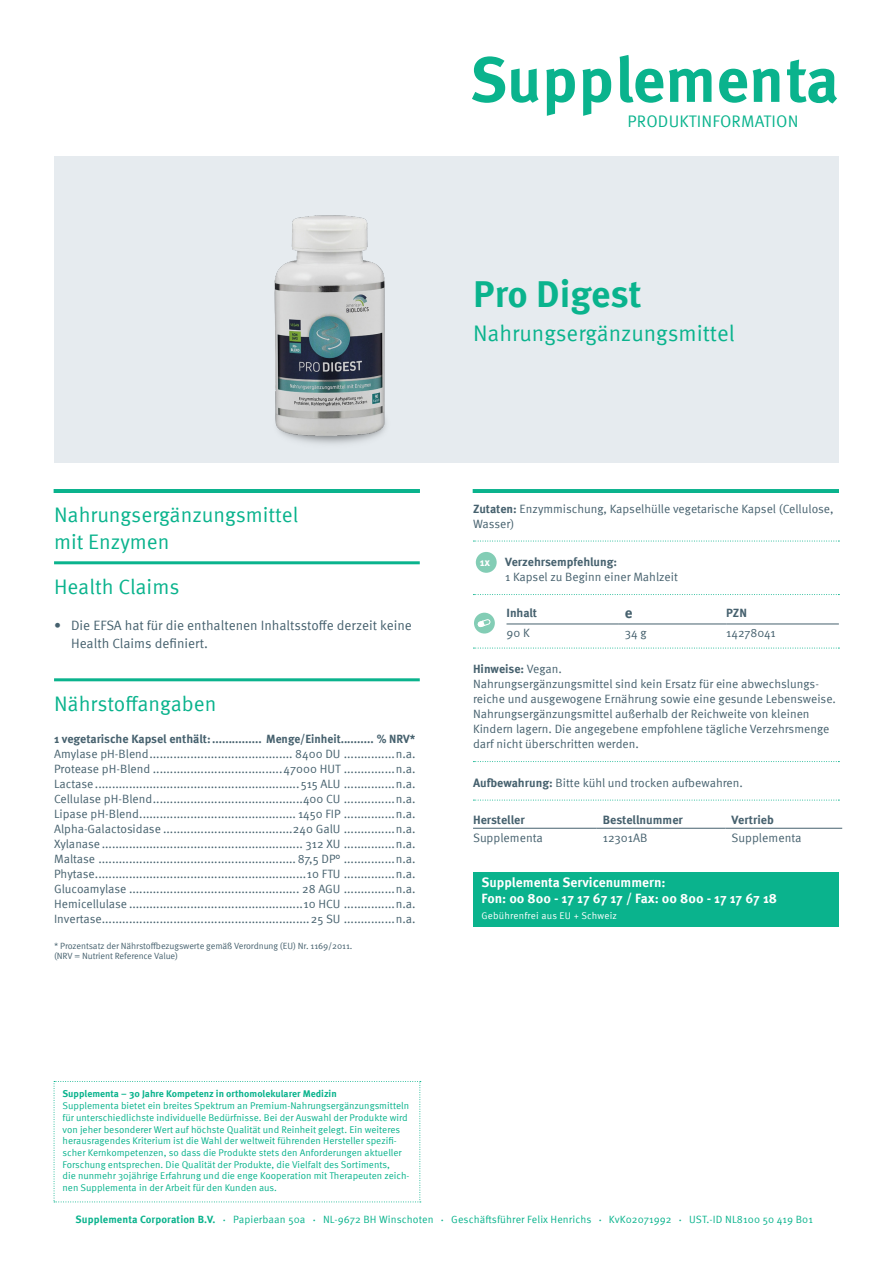
<style>
.page{position:relative;width:893px;height:1263px;background:#fff}
.page>*{position:absolute;margin:0;border:0;box-sizing:border-box;transform-origin:0 0}
.Produkt_Titel{font:700 63.45px "Meta Pro";color:#0ab38d}
.Produkt_Titel-2{font:700 37.5px "Meta Pro";letter-spacing:-.005em;color:#0ab38d}
.Produkt_Subline{font:22.5px "Meta Pro";color:#0ab38d}
.Headline-Grün{font:21px/27px "Meta Pro";color:#0ab38d}
.t1{font:16.65px "Meta Pro";letter-spacing:.01em;color:#0ab38d}
.Nährstoffangaben{font:700 15px "Meta Pro";color:#46616e}
.t2{font:13.5px/18px "Meta Pro";color:#46616e}
.Servicenummern{font:700 13.5px/16.2px "Meta Pro";color:#fff}
.Nährstoffangaben-2{font:700 12.15px "Meta Pro";color:#46616e}
.Nährstoffangaben-3{font:12.15px "Meta Pro";color:#46616e}
.Fließtext_klein{font:12.15px "Meta Pro";color:#46616e}
.Nährstoffangaben-4{font:12px "Meta Pro";color:#46616e}
.Fließtext_klein_mit{font:12px/15px "Meta Pro";color:#46616e}
.Nährstoffangaben-5{font:700 12px "Meta Pro";color:#46616e}
.Fließtext{font:700 10.95px "Meta Pro";color:#fff}
.t3{font:10.5px "Meta Pro";letter-spacing:.01em;color:#0ab38d}
.t4{font:700 10.5px "Meta Pro";letter-spacing:.01em;color:#0ab38d}
.Supplementa_Text_Kle{font:9.75px/11.7px "Meta Pro";color:#0ab38d}
.Servicenummern-2{font:9.75px "Meta Pro";letter-spacing:.02em;color:#fff}
.Nährstoffangaben-6{font:9px/10.5px "Meta Pro";letter-spacing:-.01em;color:#46616e}
.s1{font-weight:700}
.s2{font-size:4.5px}
</style>
<div class="page">
<div style="left:54px;top:156px;width:785px;height:306px;background:#e6ebef"></div>
<hr style="left:54px;top:561px;width:366px;height:3px;background:#0ab38d">
<hr style="left:54px;top:678px;width:366px;height:3px;background:#0ab38d">
<svg style="left:473px;top:541px;width:366px;height:1px"></svg>
<svg style="left:473px;top:594px;width:366px;height:1px"></svg>
<svg style="left:473px;top:648px;width:366px;height:1px"></svg>
<svg style="left:473px;top:761px;width:366px;height:1px"></svg>
<svg style="left:473px;top:800px;width:366px;height:1px"></svg>
<div style="left:473px;top:872px;width:366px;height:54px;background:#0ab38d"></div>
<div style="left:476px;top:552px;width:21px;height:21px;background:#83cdb5;border-radius:50%"></div>
<hr style="left:506px;top:624px;width:113px;height:1px;background:#46616e">
<hr style="left:619px;top:624px;width:107px;height:1px;background:#46616e">
<hr style="left:726px;top:624px;width:113px;height:1px;background:#46616e">
<div style="left:474px;top:613px;width:21px;height:20px;background:#83cdb5;border-radius:50%"></div>
<svg style="left:478px;top:619px;width:12px;height:8px"></svg>
<hr style="left:473px;top:828px;width:124px;height:1px;background:#46616e">
<hr style="left:597px;top:828px;width:129px;height:1px;background:#46616e">
<hr style="left:726px;top:828px;width:116px;height:1px;background:#46616e">
<hr style="left:473px;top:489px;width:366px;height:3px;background:#0ab38d">
<svg style="left:54px;top:1081px;width:367px;height:121px"></svg>
<hr style="left:54px;top:489px;width:366px;height:3px;background:#0ab38d">
<img style="left:274px;top:215px;width:112px;height:229px">
<p class="Produkt_Titel" style="left:470px;top:30px;width:371px">Supplementa</p>
<p class="t1" style="left:628px;top:109px;width:172px">PRODUKTINFORMATION</p>
<p class="Produkt_Titel-2" style="left:473px;top:264px;width:170px">Pro Digest</p>
<p class="Produkt_Subline" style="left:473px;top:316px;width:263px">Nahrungsergänzungsmittel</p>
<p class="Headline-Grün" style="left:54px;top:500px;width:246px">Nahrungsergänzungsmittel mit Enzymen</p>
<p class="Headline-Grün" style="left:54px;top:572px;width:127px">Health Claims</p>
<p class="t2" style="left:71px;top:615px;width:342px;text-indent:-17px">• Die EFSA hat für die enthaltenen Inhaltsstoffe derzeit keine<br>Health Claims definiert.</p>
<p class="Headline-Grün" style="left:54px;top:689px;width:164px">Nährstoffangaben</p>
<p class="Nährstoffangaben-5" style="left:54px;top:730px;width:363px">1 vegetarische Kapsel enthält:............... Menge/Einheit.......... % NRV*</p>
<p class="Nährstoffangaben-4" style="left:54px;top:745px;width:363px">Amylase pH-Blend.......................................... 8400 DU ...............n.a.</p>
<p class="Nährstoffangaben-4" style="left:54px;top:760px;width:363px">Protease pH-Blend ......................................47000 HUT ...............n.a.</p>
<p class="Nährstoffangaben-4" style="left:54px;top:775px;width:363px">Lactase............................................................515 ALU ...............n.a.</p>
<p class="Nährstoffangaben-4" style="left:54px;top:790px;width:363px">Cellulase pH-Blend............................................400 CU ...............n.a.</p>
<p class="Nährstoffangaben-4" style="left:54px;top:805px;width:363px">Lipase pH-Blend.............................................. 1450 FIP ...............n.a.</p>
<p class="Nährstoffangaben-4" style="left:54px;top:820px;width:363px">Alpha-Galactosidase ......................................240 GalU ...............n.a.</p>
<p class="Nährstoffangaben-4" style="left:54px;top:835px;width:363px">Xylanase ........................................................... 312 XU ...............n.a.</p>
<p class="Nährstoffangaben-4" style="left:54px;top:850px;width:363px">Maltase ..........................................................87,5 DP° ...............n.a.</p>
<p class="Nährstoffangaben-4" style="left:54px;top:865px;width:363px">Phytase..............................................................10 FTU ...............n.a.</p>
<p class="Nährstoffangaben-4" style="left:54px;top:880px;width:363px">Glucoamylase .................................................. 28 AGU ...............n.a.</p>
<p class="Nährstoffangaben-4" style="left:54px;top:895px;width:363px">Hemicellulase ...................................................10 HCU ...............n.a.</p>
<p class="Nährstoffangaben-4" style="left:54px;top:910px;width:363px">Invertase.............................................................25 SU ...............n.a.</p>
<p class="Nährstoffangaben-6" style="left:54px;top:940px;width:300px">* Prozentsatz der Nährstoffbezugswerte gemäß Verordnung (EU) Nr. 1169/2011. (NRV = Nutrient Reference Value)</p>
<p class="Supplementa_Text_Kle" style="left:63px;top:1087px;width:348px"><span class="s1">Supplementa – 30 Jahre Kompetenz in orthomolekularer Medizin<br></span>Supplementa bietet ein breites Spektrum an Premium-Nahrungsergänzungsmitteln für unterschiedlichste individuelle Bedürfnisse. Bei der Auswahl der Produkte wird von jeher besonderer Wert auf höchste Qualität und Reinheit gelegt. Ein weiteres herausragendes Kriterium ist die Wahl der weltweit führenden Hersteller spezifi&shy;scher Kernkompetenzen, so dass die Produkte stets den Anforderungen aktueller Forschung entsprechen. Die Qualität der Produkte, die Vielfalt des Sortiments,<br>die nunmehr 30jährige Erfahrung und die enge Kooperation mit Therapeuten zeich&shy;nen Supplementa in der Arbeit für den Kunden aus.</p>
<p class="Fließtext_klein_mit" style="left:473px;top:500px;width:362px"><span class="s1">Zutaten:</span> Enzymmischung, Kapselhülle vegetarische Kapsel (Cellulose,<br>Wasser)</p>
<p class="Fließtext" style="left:480px;top:553px;width:12px">1x</p>
<p class="Fließtext_klein_mit" style="left:505px;top:554px;width:174px"><span class="s1">Verzehrsempfehlung:<br></span>1 Kapsel zu Beginn einer Mahlzeit</p>
<p class="Nährstoffangaben-5" style="left:506px;top:604px;width:32px">Inhalt</p>
<p class="Nährstoffangaben" style="left:625px;top:601px;width:9px">e</p>
<p class="Nährstoffangaben-5" style="left:726px;top:604px;width:22px">PZN</p>
<p class="Nährstoffangaben-4" style="left:506px;top:624px;width:25px">90 K</p>
<p class="Nährstoffangaben-4" style="left:625px;top:624px;width:23px">34 g</p>
<p class="Nährstoffangaben-4" style="left:726px;top:624px;width:51px">14278041</p>
<p class="Fließtext_klein_mit" style="left:473px;top:661px;width:364px"><span class="s1">Hinweise:</span> Vegan.<br>Nahrungsergänzungsmittel sind kein Ersatz für eine abwechslungs&shy;reiche und ausgewogene Ernährung sowie eine gesunde Lebensweise.<br>Nahrungsergänzungsmittel außerhalb der Reichweite von kleinen Kindern lagern. Die angegebene empfohlene tägliche Verzehrsmenge darf nicht überschritten werden.</p>
<p class="Fließtext_klein_mit" style="left:473px;top:774px;width:271px"><span class="s1">Aufbewahrung:</span> Bitte kühl und trocken aufbewahren.</p>
<p class="Nährstoffangaben-2" style="left:473px;top:810px;width:53px">Hersteller</p>
<p class="Nährstoffangaben-2" style="left:603px;top:810px;width:82px">Bestellnummer</p>
<p class="Nährstoffangaben-2" style="left:732px;top:810px;width:44px">Vertrieb</p>
<p class="Nährstoffangaben-3" style="left:473px;top:828px;width:71px">Supplementa</p>
<p class="Fließtext_klein" style="left:603px;top:828px;width:46px">12301AB</p>
<p class="Nährstoffangaben-3" style="left:732px;top:828px;width:71px">Supplementa</p>
<p class="Servicenummern" style="left:482px;top:873px;width:297px">Supplementa Servicenummern:<br>Fon: 00 800 - 17 17 67 17 / Fax: 00 800 - 17 17 67 18</p>
<p class="Servicenummern-2" style="left:482px;top:908px;width:137px">Gebührenfrei aus EU + Schweiz</p>
<p class="t4" style="left:76px;top:1211px;width:141px">Supplementa Corporation B.V.</p>
<p class="t3" style="left:223px;top:1211px;width:84px"><span class="s2">•</span> Papierbaan 50a</p>
<p class="t3" style="left:313px;top:1211px;width:122px"><span class="s2">•</span> NL-9672 BH Winschoten</p>
<p class="t3" style="left:441px;top:1211px;width:152px"><span class="s2">•</span> Geschäftsführer Felix Henrichs</p>
<p class="t3" style="left:599px;top:1211px;width:74px"><span class="s2">•</span> KvK02071992</p>
<p class="t3" style="left:679px;top:1211px;width:135px"><span class="s2">•</span> UST.-ID NL8100 50 419 B01</p>
</div>
